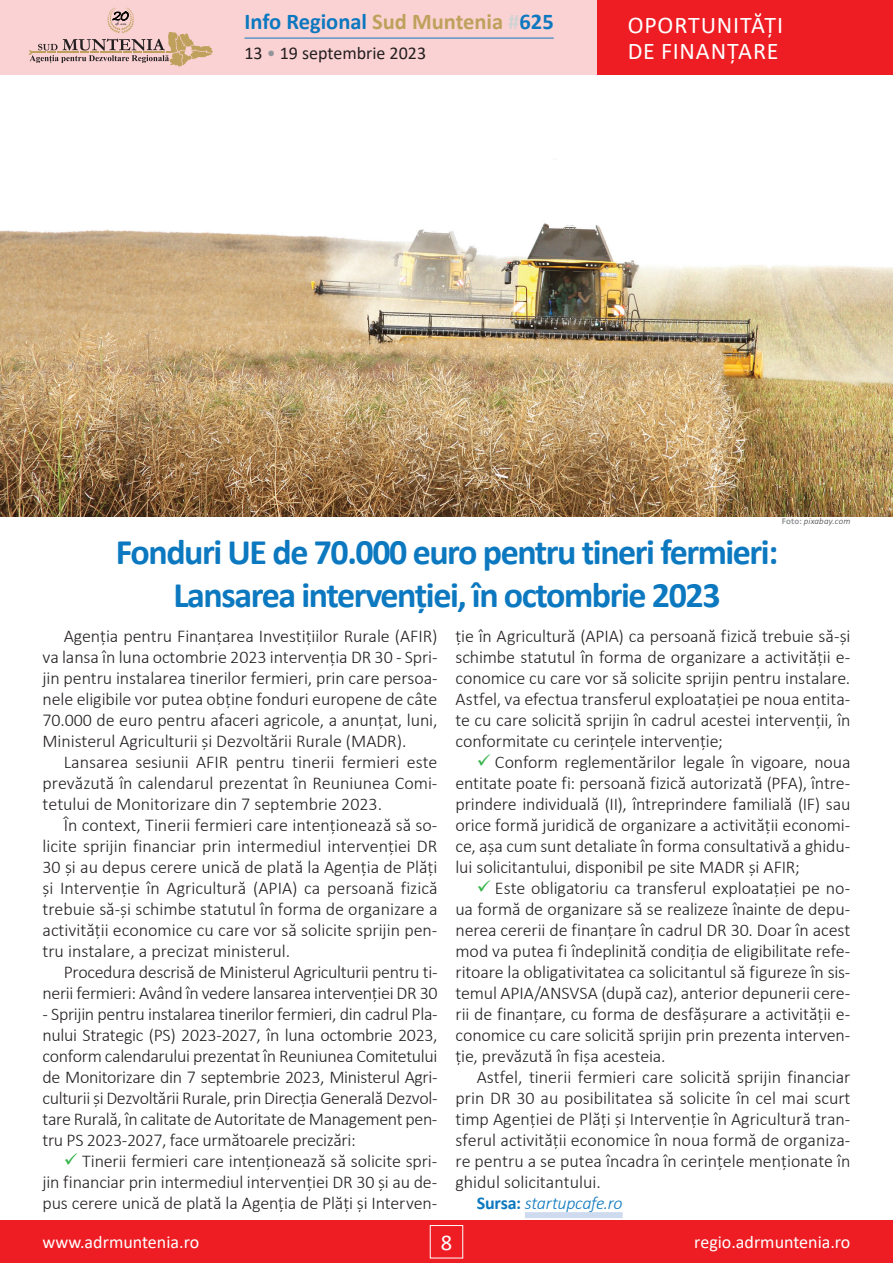
<style>
.page{position:relative;width:893px;height:1263px;background:#fff}
.page>*{position:absolute;margin:0;border:0;box-sizing:border-box;transform-origin:0 0}
.t1{font:700 36px/43.2px "Calibri";letter-spacing:-.04em;color:#0c78bf;text-align:center}
.t2{font:24px/25.5px "Calibri";letter-spacing:.035em;color:#fff}
.t3{font:700 22.5px "Calibri";color:#0c78bf}
.t4{font:22.5px "Calibri";color:#fff}
.t5{font:300 18px/21px "Calibri";color:#231f20;text-align:justify}
.t6{font:300 18px/21px "Calibri";letter-spacing:-.02em;color:#231f20;text-align:right}
.t7{font:18px "Calibri";color:#fff}
.t8{font:italic 300 18px "Calibri";letter-spacing:-.02em;color:#0c78bf}
.t9{font:18px "Calibri";color:#231f20}
.t10{font:italic 300 9px "Calibri";letter-spacing:.015em;color:#3e3e3f}
.s1{color:#bfa05c}
.s2{color:#d1d2d4}
.s3{color:#939598}
.s4{font-weight:700;font-style:normal;color:#939598}
.s5{font-weight:700;font-style:normal}
</style>
<div class="page">
<div style="left:0;top:1220px;width:893px;height:43px;background:#ee1d23"></div>
<div style="left:430px;top:1225px;width:33px;height:33px;border:1px solid #fff"></div>
<div style="left:0;top:0;width:893px;height:75px;background:#fbd2d3"></div>
<div style="left:597px;top:0;width:296px;height:75px;background:#ee1d23"></div>
<hr style="left:244px;top:38px;width:310px;height:1px;background:#0c78bf">
<svg style="left:29px;top:8px;width:184px;height:58px"></svg>
<div style="left:525px;top:1212px;width:98px;height:6px;background:#cedaee"></div>
<img style="left:0;top:223px;width:893px;height:293px">
<p class="t3" style="left:244px;top:6px;width:311px">Info Regional <span class="s1">Sud Muntenia</span> <span class="s2">#</span>625</p>
<p class="t9" style="left:244px;top:41px;width:183px">13 <span class="s3">•</span> 19 septembrie 2023</p>
<h2 class="t2" style="left:628px;top:12px;width:157px">OPORTUNITĂȚI<br>DE FINANȚARE</h2>
<p class="t10" style="left:782px;top:515px;width:70px"><span class="s4">Foto:</span> pixabay.com</p>
<h1 class="t1" style="left:116px;top:530px;width:664px">Fonduri UE de 70.000 euro pentru tineri fermieri:<br>Lansarea intervenției, în octombrie 2023</h1>
<p class="t5" style="left:43px;top:625px;width:397px;text-indent:21px">Agenția pentru Finanțarea Investițiilor Rurale (AFIR) va lansa în luna octombrie 2023 intervenția DR 30 - Spri&shy;jin pentru instalarea tinerilor fermieri, prin care persoa&shy;nele eligibile vor putea obține fonduri europene de câte 70.000 de euro pentru afaceri agricole, a anunțat, luni, Ministerul Agriculturii și Dezvoltării Rurale (MADR).</p>
<p class="t5" style="left:43px;top:751px;width:396px;text-indent:21px">Lansarea sesiunii AFIR pentru tinerii fermieri este prevăzută în calendarul prezentat în Reuniunea Comi&shy;tetului de Monitorizare din 7 septembrie 2023.</p>
<p class="t5" style="left:43px;top:814px;width:396px;text-indent:21px">În context, Tinerii fermieri care intenționează să so&shy;licite sprijin financiar prin intermediul intervenției DR 30 și au depus cerere unică de plată la Agenția de Plăți și Intervenție în Agricultură (APIA) ca persoană fizică trebuie să-și schimbe statutul în forma de organizare a activității economice cu care vor să solicite sprijin pen&shy;tru instalare, a precizat ministerul.</p>
<p class="t6" style="left:43px;top:961px;width:397px">Procedura descrisă de Ministerul Agriculturii pentru ti&shy;nerii fermieri: Având în vedere lansarea intervenției DR 30</p>
<p class="t5" style="left:43px;top:1003px;width:397px">- Sprijin pentru instalarea tinerilor fermieri, din cadrul Pla&shy;nului Strategic (PS) 2023-2027, în luna octombrie 2023, conform calendarului prezentat în Reuniunea Comitetului de Monitorizare din 7 septembrie 2023, Ministerul Agri&shy;culturii și Dezvoltării Rurale, prin Direcția Generală Dezvol&shy;tare Rurală, în calitate de Autoritate de Management pen&shy;tru PS 2023-2027, face următoarele precizări:</p>
<p class="t5" style="left:43px;top:1151px;width:396px;text-indent:39px">Tinerii fermieri care intenționează să solicite spri&shy;jin financiar prin intermediul intervenției DR 30 și au de&shy;pus cerere unică de plată la Agenția de Plăți și Interven-</p>
<p class="t5" style="left:455px;top:625px;width:396px">ție în Agricultură (APIA) ca persoană fizică trebuie să-și schimbe statutul în forma de organizare a activității e&shy;conomice cu care vor să solicite sprijin pentru instalare.<br>Astfel, va efectua transferul exploatației pe noua entita&shy;te cu care solicită sprijin în cadrul acestei intervenții, în conformitate cu cerințele intervenție;</p>
<p class="t5" style="left:455px;top:751px;width:396px;text-indent:39px">Conform reglementărilor legale în vigoare, noua entitate poate fi: persoană fizică autorizată (PFA), între&shy;prindere individuală (II), întreprindere familială (IF) sau orice formă juridică de organizare a activității economi&shy;ce, așa cum sunt detaliate în forma consultativă a ghidu&shy;lui solicitantului, disponibil pe site MADR și AFIR;</p>
<p class="t5" style="left:455px;top:877px;width:396px;text-indent:39px">Este obligatoriu ca transferul exploatației pe no&shy;ua formă de organizare să se realizeze înainte de depu&shy;nerea cererii de finanțare în cadrul DR 30. Doar în acest mod va putea fi îndeplinită condiția de eligibilitate refe&shy;ritoare la obligativitatea ca solicitantul să figureze în sis&shy;temul APIA/ANSVSA (după caz), anterior depunerii cere&shy;rii de finanțare, cu forma de desfășurare a activității e&shy;conomice cu care solicită sprijin prin prezenta interven&shy;ție, prevăzută în fișa acesteia.</p>
<p class="t5" style="left:477px;top:1066px;width:375px">Astfel, tinerii fermieri care solicită sprijin financiar</p>
<p class="t5" style="left:455px;top:1087px;width:396px">prin DR 30 au posibilitatea să solicite în cel mai scurt</p>
<p class="t5" style="left:455px;top:1108px;width:396px">timp Agenției de Plăți și Intervenție în Agricultură tran-</p>
<p class="t5" style="left:455px;top:1129px;width:396px">sferul activității economice în noua formă de organiza-</p>
<p class="t5" style="left:455px;top:1151px;width:396px">re pentru a se putea încadra în cerințele menționate în</p>
<p class="t5" style="left:455px;top:1172px;width:147px">ghidul solicitantului.</p>
<p class="t8" style="left:477px;top:1192px;width:147px"><span class="s5">Sursa:</span> startupcafe.ro</p>
<p class="t7" style="left:43px;top:1230px;width:158px">www.adrmuntenia.ro</p>
<p class="t4" style="left:441px;top:1226px;width:13px">8</p>
<p class="t7" style="left:694px;top:1230px;width:158px">regio.adrmuntenia.ro</p>
</div>
